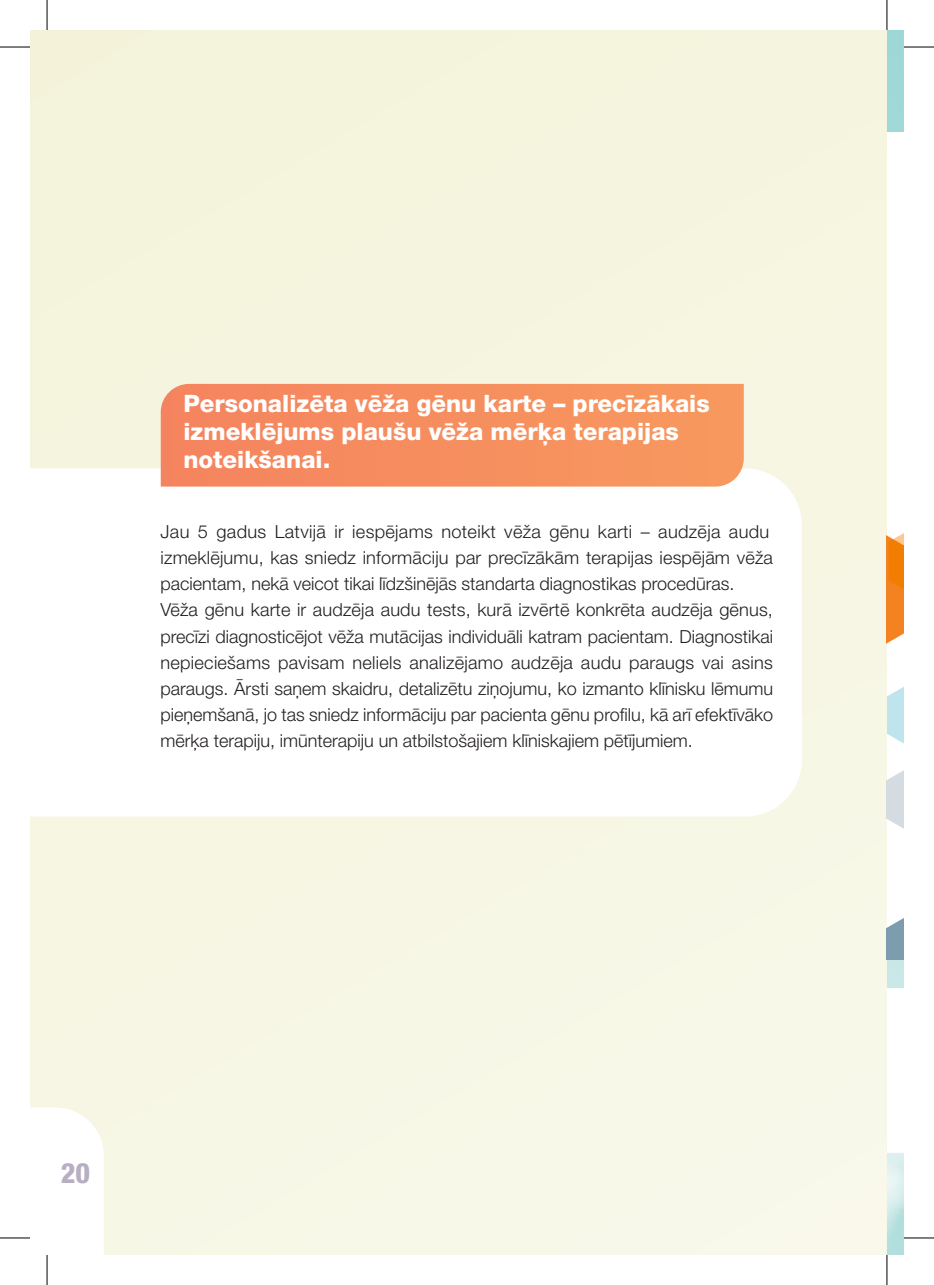
<style>
.page{position:relative;width:934px;height:1285px;background:#fff}
.page>*{position:absolute;margin:0;border:0;box-sizing:border-box;transform-origin:0 0}
.t1{font:800 condensed 28px "Helvetica Neue LT Pro";color:#b7aec3}
.t2{font:800 24px/28px "Helvetica Neue LT Pro";color:#fff}
.t3{font:300 18px/26px "Helvetica Neue LT Pro";color:#231f20}
</style>
<div class="page">
<div style="left:30px;top:30px;width:856px;height:1225px;background:#f6f6e3"></div>
<img style="left:886px;top:30px;width:17px;height:1225px">
<div style="left:30px;top:1107px;width:74px;height:148px;background:#fff"></div>
<div style="left:30px;top:468px;width:771px;height:348px;background:#fff"></div>
<svg style="left:161px;top:384px;width:582px;height:102px;background:#f68e5f"></svg>
<svg style="left:886px;top:986px;width:17px;height:169px"></svg>
<svg style="left:886px;top:132px;width:17px;height:827px"></svg>
<hr style="left:0;top:47px;width:30px;height:1px;background:#000">
<hr style="left:903px;top:47px;width:30px;height:1px;background:#000">
<hr style="left:0;top:1237px;width:30px;height:1px;background:#000">
<hr style="left:903px;top:1237px;width:30px;height:1px;background:#000">
<hr style="left:47px;top:0;width:1px;height:30px;background:#000">
<hr style="left:47px;top:1255px;width:1px;height:30px;background:#000">
<hr style="left:886px;top:0;width:1px;height:30px;background:#000">
<hr style="left:886px;top:1255px;width:1px;height:30px;background:#000">
<h2 class="t2" style="left:183px;top:390px;width:527px">Personalizēta vēža gēnu karte – precīzākais izmeklējums plaušu vēža mērķa terapijas noteikšanai.</h2>
<p class="t3" style="left:160px;top:519px;width:613px">Jau 5 gadus Latvijā ir iespējams noteikt vēža gēnu karti – audzēja audu izmeklējumu, kas sniedz informāciju par precīzākām terapijas iespējām vēža pacientam, nekā veicot tikai līdzšinējās standarta diagnostikas procedūras.<br>Vēža gēnu karte ir audzēja audu tests, kurā izvērtē konkrēta audzēja gēnus, precīzi diagnosticējot vēža mutācijas individuāli katram pacientam. Diagnostikai nepieciešams pavisam neliels analizējamo audzēja audu paraugs vai asins paraugs. Ārsti saņem skaidru, detalizētu ziņojumu, ko izmanto klīnisku lēmumu pieņemšanā, jo tas sniedz informāciju par pacienta gēnu profilu, kā arī efektīvāko mērķa terapiju, imūnterapiju un atbilstošajiem klīniskajiem pētījumiem.</p>
<h1 class="t1" style="left:61px;top:1155px;width:31px">20</h1>
</div>
